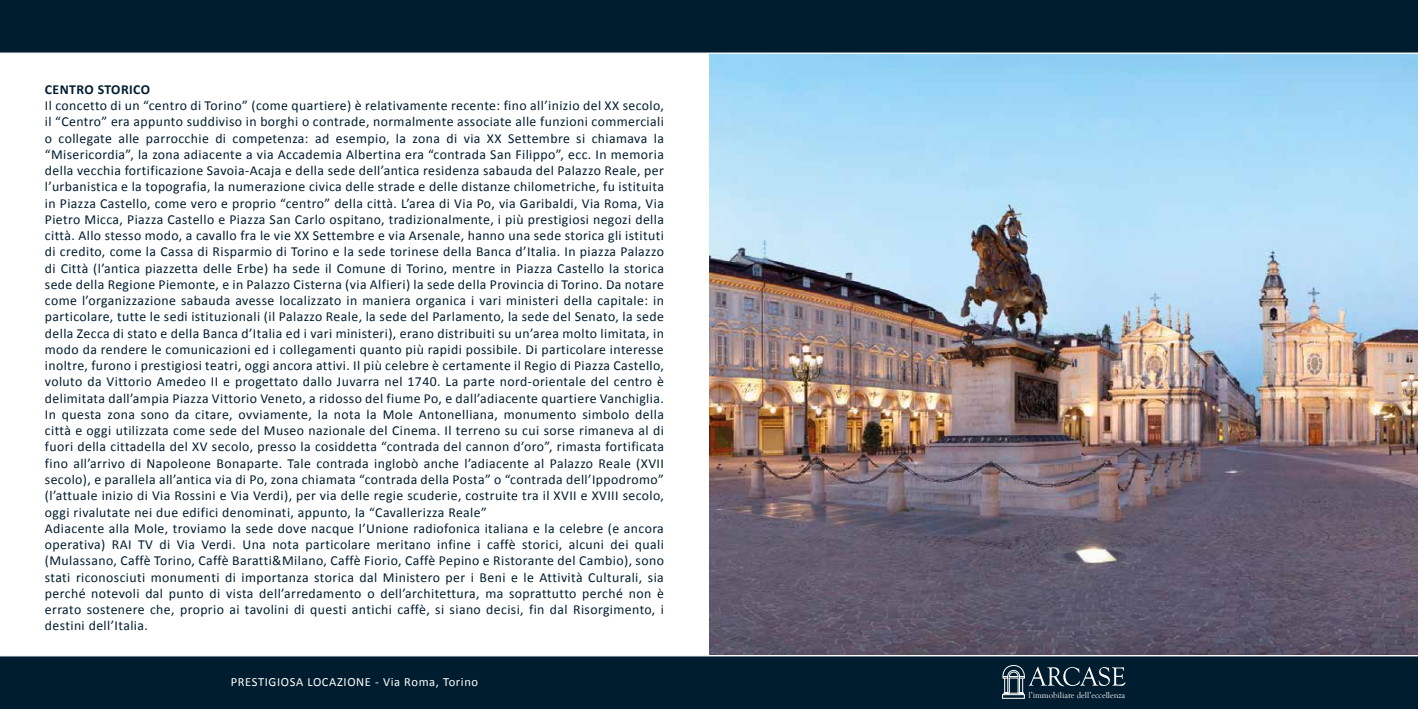
<style>
.page{position:relative;width:1418px;height:709px;background:#fff}
.page>*{position:absolute;margin:0;border:0;box-sizing:border-box;transform-origin:0 0}
.t1{font:13.75px/16.2px "Calibri";letter-spacing:.03em;color:#001d30}
.t2{font:700 13.75px "Calibri";letter-spacing:.03em;color:#001d30}
.t3{font:12.5px "Calibri";letter-spacing:.05em;color:#fff}
.t4{font:8.75px "Goudy Old Style T";color:#fff}
</style>
<div class="page">
<div style="left:0;top:656px;width:1417px;height:53px;background:#001d30"></div>
<div style="left:0;top:0;width:1417px;height:53px;background:#001d30"></div>
<svg style="left:1002px;top:664px;width:123px;height:34px;background:#294151"></svg>
<img style="left:709px;top:54px;width:708px;height:601px">
<p class="t2" style="left:45px;top:81px;width:107px">CENTRO STORICO</p>
<p class="t1" style="left:45px;top:97px;width:620px">Il concetto di un “centro di Torino” (come quartiere) è relativamente recente: fino all’inizio del XX secolo, il “Centro” era appunto suddiviso in borghi o contrade, normalmente associate alle funzioni commerciali o collegate alle parrocchie di competenza: ad esempio, la zona di via XX Settembre si chiamava la “Misericordia”, la zona adiacente a via Accademia Albertina era “contrada San Filippo”, ecc. In memoria della vecchia fortificazione Savoia-Acaja e della sede dell’antica residenza sabauda del Palazzo Reale, per l’urbanistica e la topografia, la numerazione civica delle strade e delle distanze chilometriche, fu istituita in Piazza Castello, come vero e proprio “centro” della città. L’area di Via Po, via Garibaldi, Via Roma, Via Pietro Micca, Piazza Castello e Piazza San Carlo ospitano, tradizionalmente, i più prestigiosi negozi della città. Allo stesso modo, a cavallo fra le vie XX Settembre e via Arsenale, hanno una sede storica gli istituti di credito, come la Cassa di Risparmio di Torino e la sede torinese della Banca d’Italia. In piazza Palazzo di Città (l’antica piazzetta delle Erbe) ha sede il Comune di Torino, mentre in Piazza Castello la storica sede della Regione Piemonte, e in Palazzo Cisterna (via Alfieri) la sede della Provincia di Torino. Da notare come l’organizzazione sabauda avesse localizzato in maniera organica i vari ministeri della capitale: in particolare, tutte le sedi istituzionali (il Palazzo Reale, la sede del Parlamento, la sede del Senato, la sede della Zecca di stato e della Banca d’Italia ed i vari ministeri), erano distribuiti su un’area molto limitata, in modo da rendere le comunicazioni ed i collegamenti quanto più rapidi possibile. Di particolare interesse inoltre, furono i prestigiosi teatri, oggi ancora attivi. Il più celebre è certamente il Regio di Piazza Castello, voluto da Vittorio Amedeo II e progettato dallo Juvarra nel 1740. La parte nord-orientale del centro è delimitata dall’ampia Piazza Vittorio Veneto, a ridosso del fiume Po, e dall’adiacente quartiere Vanchiglia.<br>In questa zona sono da citare, ovviamente, la nota la Mole Antonelliana, monumento simbolo della città e oggi utilizzata come sede del Museo nazionale del Cinema. Il terreno su cui sorse rimaneva al di fuori della cittadella del XV secolo, presso la cosiddetta “contrada del cannon d’oro”, rimasta fortificata fino all’arrivo di Napoleone Bonaparte. Tale contrada inglobò anche l’adiacente al Palazzo Reale (XVII secolo), e parallela all’antica via di Po, zona chiamata “contrada della Posta” o “contrada dell’Ippodromo” (l’attuale inizio di Via Rossini e Via Verdi), per via delle regie scuderie, costruite tra il XVII e XVIII secolo, oggi rivalutate nei due edifici denominati, appunto, la “Cavallerizza Reale”<br>Adiacente alla Mole, troviamo la sede dove nacque l’Unione radiofonica italiana e la celebre (e ancora operativa) RAI TV di Via Verdi. Una nota particolare meritano infine i caffè storici, alcuni dei quali (Mulassano, Caffè Torino, Caffè Baratti&amp;Milano, Caffè Fiorio, Caffè Pepino e Ristorante del Cambio), sono stati riconosciuti monumenti di importanza storica dal Ministero per i Beni e le Attività Culturali, sia perché notevoli dal punto di vista dell’arredamento o dell’architettura, ma soprattutto perché non è errato sostenere che, proprio ai tavolini di questi antichi caffè, si siano decisi, fin dal Risorgimento, i destini dell’Italia.</p>
<p class="t3" style="left:231px;top:674px;width:249px">PRESTIGIOSA LOCAZIONE - Via Roma, Torino</p>
<p class="t4" style="left:1028px;top:690px;width:98px">l’immobiliare dell’eccellenza</p>
</div>
